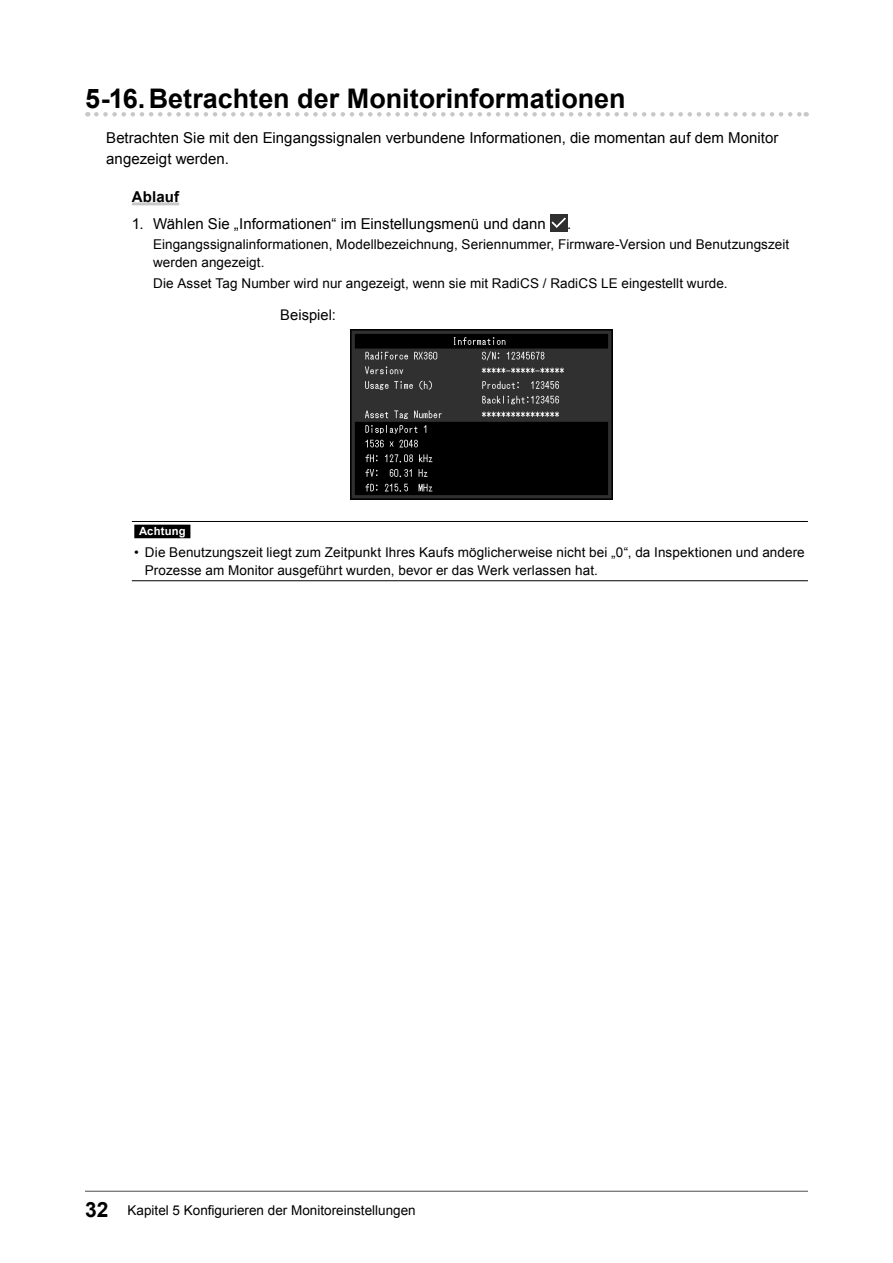
<style>
.page{position:relative;width:893px;height:1263px;background:#fff}
.page>*{position:absolute;margin:0;border:0;box-sizing:border-box;transform-origin:0 0}
.t1{font:700 27px "Arial";color:#000}
.t2{font:15px/21px "Arial";color:#000}
.t3{font:700 15px "Arial";letter-spacing:.01em;color:#000}
.t4{font:14.7px "Arial";letter-spacing:.005em;color:#000}
.t5{font:13.5px/18px "Arial";letter-spacing:.005em;color:#000}
.t6{font:700 11.25px "Arial";letter-spacing:.02em;color:#fff}
.s1{font-weight:700;font-size:21px}
</style>
<div class="page">
<hr style="left:85px;top:1191px;width:723px;height:1px;background:#595858">
<svg style="left:96px;top:112px;width:711px;height:5px"></svg>
<hr style="left:132px;top:202px;width:47px;height:3px;background:#c8c8c9">
<img style="left:550px;top:215px;width:17px;height:17px">
<img style="left:350px;top:330px;width:263px;height:170px">
<hr style="left:132px;top:521px;width:676px;height:1px;background:#000">
<hr style="left:132px;top:580px;width:676px;height:1px;background:#000">
<div style="left:134px;top:525px;width:56px;height:13px;background:#000"></div>
<h1 class="t1" style="left:85px;top:81px;width:542px">5-16.Betrachten der Monitorinformationen</h1>
<p class="t2" style="left:106px;top:127px;width:674px">Betrachten Sie mit den Eingangssignalen verbundene Informationen, die momentan auf dem Monitor angezeigt werden.</p>
<p class="t3" style="left:132px;top:187px;width:49px">Ablauf</p>
<p class="t2" style="left:132px;top:213px;width:416px">1. Wählen Sie „Informationen“ im Einstellungsmenü und dann</p>
<p class="t2" style="left:567px;top:213px;width:6px">.</p>
<p class="t5" style="left:153px;top:236px;width:638px">Eingangssignalinformationen, Modellbezeichnung, Seriennummer, Firmware-Version und Benutzungszeit werden angezeigt.</p>
<p class="t5" style="left:153px;top:275px;width:576px">Die Asset Tag Number wird nur angezeigt, wenn sie mit RadiCS / RadiCS LE eingestellt wurde.</p>
<p class="t4" style="left:280px;top:305px;width:57px">Beispiel:</p>
<p class="t6" style="left:139px;top:524px;width:48px">Achtung</p>
<p class="t5" style="left:145px;top:543px;width:661px;text-indent:-11px">• Die Benutzungszeit liegt zum Zeitpunkt Ihres Kaufs möglicherweise nicht bei „0“, da Inspektionen und andere<br>Prozesse am Monitor ausgeführt wurden, bevor er das Werk verlassen hat.</p>
<p class="t5" style="left:85px;top:1201px;width:332px"><span class="s1">32</span> Kapitel 5 Konfigurieren der Monitoreinstellungen</p>
</div>
